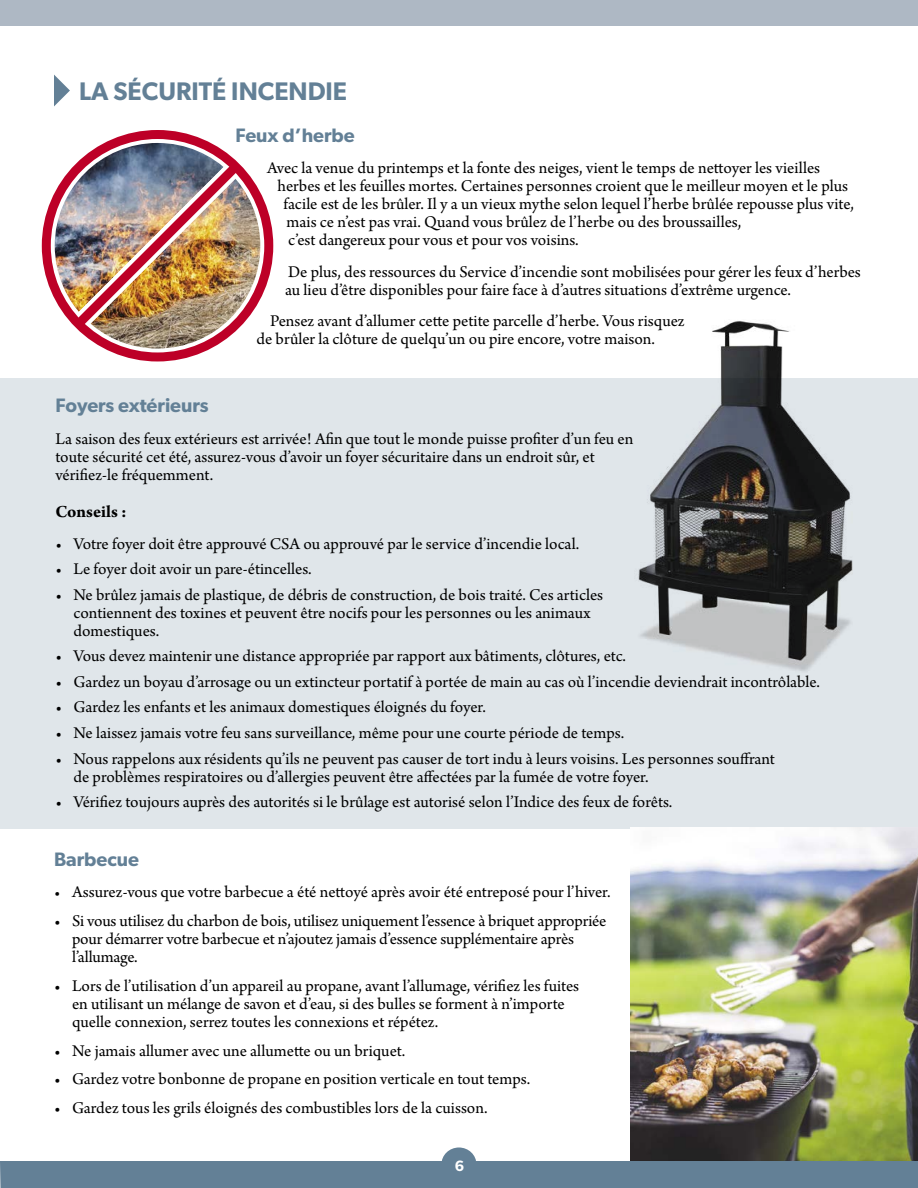
<style>
.page{position:relative;width:918px;height:1188px;background:#fff}
.page>*{position:absolute;margin:0;border:0;box-sizing:border-box;transform-origin:0 0}
.t1{font:600 25.5px "Gibson";color:#638096}
.t2{font:600 19.5px "Gibson";color:#638096}
.t3{font:700 18px "Arno Pro";color:#000}
.t4{font:17.25px/18px "Arno Pro";color:#000}
.t5{font:600 15px "Gibson";color:#fff}
.s1{font-size:16.5px}
</style>
<div class="page">
<div style="left:0;top:378px;width:918px;height:450px;background:#e0e6ea"></div>
<svg style="left:54px;top:75px;width:16px;height:31px"></svg>
<div style="left:0;top:0;width:918px;height:26px;background:#aeb8c4"></div>
<img style="left:631px;top:827px;width:287px;height:334px">
<div style="left:38px;top:126px;width:239px;height:239px;border:16px solid #fff;border-radius:50%"></div>
<div style="left:42px;top:130px;width:231px;height:231px;border:9px solid #bd0027;border-radius:50%"></div>
<img style="left:58px;top:144px;width:201px;height:201px">
<img style="left:638px;top:321px;width:215px;height:350px">
<div style="left:441px;top:1148px;width:35px;height:33px;background:#638096;border-radius:50%"></div>
<div style="left:0;top:1161px;width:918px;height:27px;background:#638096"></div>
<h1 class="t1" style="left:79px;top:76px;width:270px">LA SÉCURITÉ INCENDIE</h1>
<p class="t2" style="left:236px;top:124px;width:121px">Feux d’herbe</p>
<p class="t4" style="left:267px;top:160px;width:555px">Avec la venue du printemps et la fonte des neiges, vient le temps de nettoyer les vieilles</p>
<p class="t4" style="left:278px;top:178px;width:572px">herbes et les feuilles mortes. Certaines personnes croient que le meilleur moyen et le plus</p>
<p class="t4" style="left:284px;top:196px;width:572px">facile est de les brûler. Il y a un vieux mythe selon lequel l’herbe brûlée repousse plus vite,</p>
<p class="t4" style="left:287px;top:214px;width:456px">mais ce n’est pas vrai. Quand vous brûlez de l’herbe ou des broussailles,</p>
<p class="t4" style="left:288px;top:232px;width:292px">c’est dangereux pour vous et pour vos voisins.</p>
<p class="t4" style="left:285px;top:264px;width:577px">De plus, des ressources du Service d’incendie sont mobilisées pour gérer les feux d’herbes au lieu d’être disponibles pour faire face à d’autres situations d’extrême urgence.</p>
<p class="t4" style="left:257px;top:313px;width:430px;text-indent:14px">Pensez avant d’allumer cette petite parcelle d’herbe. Vous risquez de brûler la clôture de quelqu’un ou pire encore, votre maison.</p>
<p class="t2" style="left:56px;top:394px;width:155px">Foyers extérieurs</p>
<p class="t4" style="left:56px;top:430px;width:579px">La saison des feux extérieurs est arrivée! Afin que tout le monde puisse profiter d’un feu en toute sécurité cet été, assurez-vous d’avoir un foyer sécuritaire dans un endroit sûr, et vérifiez-le fréquemment.</p>
<p class="t3" style="left:56px;top:501px;width:73px">Conseils :</p>
<p class="t4" style="left:56px;top:535px;width:525px">• Votre foyer doit être approuvé CSA ou approuvé par le service d’incendie local.</p>
<p class="t4" style="left:56px;top:561px;width:258px">• Le foyer doit avoir un pare-étincelles.</p>
<p class="t4" style="left:73px;top:586px;width:531px;text-indent:-18px">• Ne brûlez jamais de plastique, de débris de construction, de bois traité. Ces articles contiennent des toxines et peuvent être nocifs pour les personnes ou les animaux domestiques.</p>
<p class="t4" style="left:56px;top:648px;width:572px">• Vous devez maintenir une distance appropriée par rapport aux bâtiments, clôtures, etc.</p>
<p class="t4" style="left:56px;top:674px;width:766px">• Gardez un boyau d’arrosage ou un extincteur portatif à portée de main au cas où l’incendie deviendrait incontrôlable.</p>
<p class="t4" style="left:56px;top:699px;width:432px">• Gardez les enfants et les animaux domestiques éloignés du foyer.</p>
<p class="t4" style="left:56px;top:725px;width:570px">• Ne laissez jamais votre feu sans surveillance, même pour une courte période de temps.</p>
<p class="t4" style="left:73px;top:750px;width:703px;text-indent:-18px">• Nous rappelons aux résidents qu’ils ne peuvent pas causer de tort indu à leurs voisins. Les personnes souffrant de problèmes respiratoires ou d’allergies peuvent être affectées par la fumée de votre foyer.</p>
<p class="t4" style="left:56px;top:794px;width:618px">• Vérifiez toujours auprès des autorités si le brûlage est autorisé selon l’Indice des feux de forêts.</p>
<p class="t2" style="left:54px;top:847px;width:86px">Barbecue</p>
<p class="t4" style="left:54px;top:884px;width:558px"><span class="s1">•</span> Assurez-vous que votre barbecue a été nettoyé après avoir été entreposé pour l’hiver.</p>
<p class="t4" style="left:72px;top:913px;width:536px;text-indent:-18px">• Si vous utilisez du charbon de bois, utilisez uniquement l’essence à briquet appropriée pour démarrer votre barbecue et n’ajoutez jamais d’essence supplémentaire après l’allumage.</p>
<p class="t4" style="left:72px;top:977px;width:509px;text-indent:-18px">• Lors de l’utilisation d’un appareil au propane, avant l’allumage, vérifiez les fuites en utilisant un mélange de savon et d’eau, si des bulles se forment à n’importe quelle connexion, serrez toutes les connexions et répétez.</p>
<p class="t4" style="left:54px;top:1042px;width:353px">• Ne jamais allumer avec une allumette ou un briquet.</p>
<p class="t4" style="left:54px;top:1071px;width:478px">• Gardez votre bonbonne de propane en position verticale en tout temps.</p>
<p class="t4" style="left:54px;top:1100px;width:435px">• Gardez tous les grils éloignés des combustibles lors de la cuisson.</p>
<p class="t5" style="left:455px;top:1157px;width:11px">6</p>
</div>
